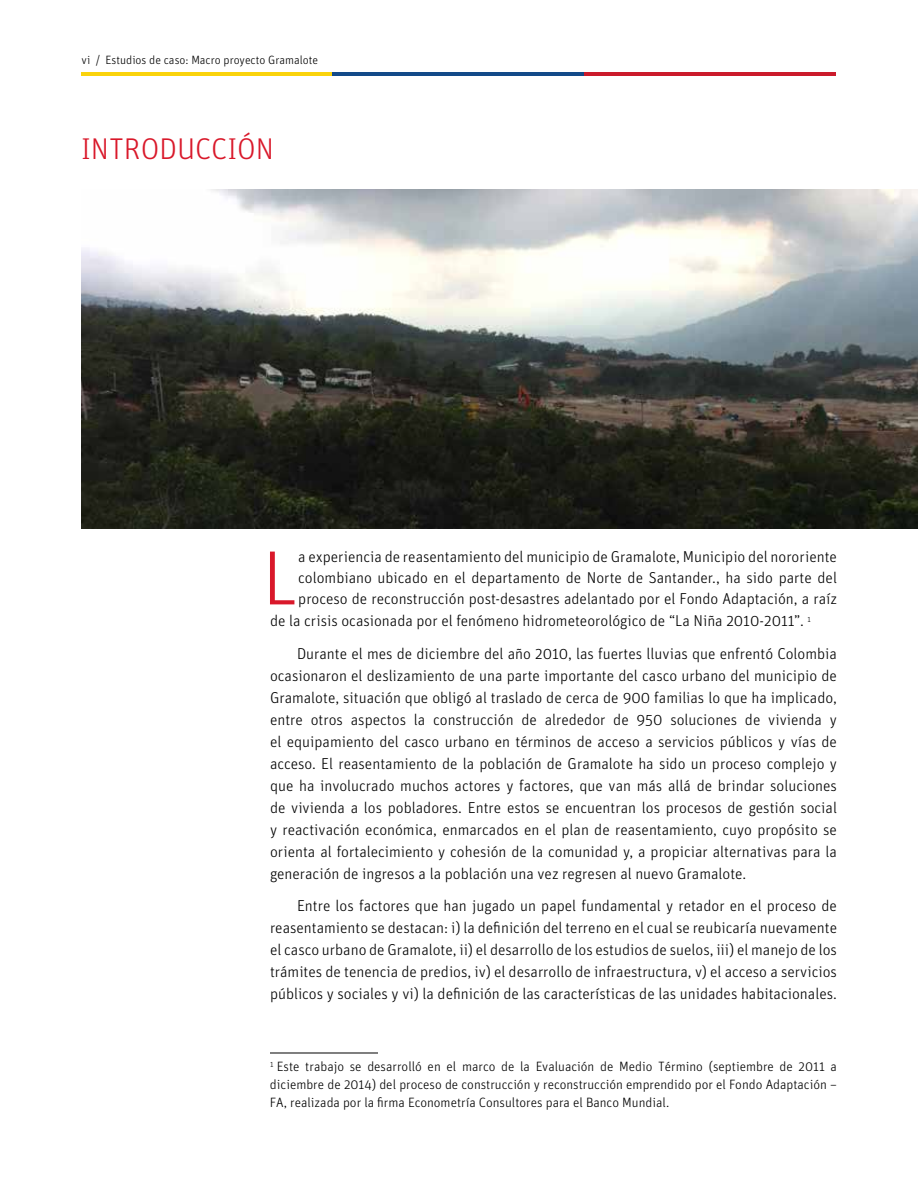
<style>
.page{position:relative;width:918px;height:1188px;background:#fff}
.page>*{position:absolute;margin:0;border:0;box-sizing:border-box;transform-origin:0 0}
.t1{font:300 76.95px "Unit";color:#d9182a}
.t2{font:300 30px "Unit";color:#d9182a}
.t3{font:300 15.75px/22px "Unit";color:#000;text-align:justify}
.t4{font:300 13.5px/18px "Unit";color:#000;text-align:justify}
.t5{font:300 12px "Unit";color:#000}
</style>
<div class="page">
<hr style="left:81px;top:72px;width:252px;height:4px;background:#fad30c">
<hr style="left:333px;top:72px;width:251px;height:4px;background:#134a89">
<hr style="left:584px;top:72px;width:252px;height:4px;background:#cb1b2b">
<hr style="left:270px;top:1053px;width:108px;height:1px;background:#000">
<img style="left:82px;top:189px;width:836px;height:339px">
<p class="t5" style="left:82px;top:52px;width:238px">vi / Estudios de caso: Macro proyecto Gramalote</p>
<h2 class="t2" style="left:81px;top:130px;width:195px">INTRODUCCIÓN</h2>
<h1 class="t1" style="left:262px;top:530px;width:37px">L</h1>
<p class="t3" style="left:298px;top:546px;width:540px">a experiencia de reasentamiento del municipio de Gramalote, Municipio del nororiente</p>
<p class="t3" style="left:298px;top:567px;width:540px">colombiano ubicado en el departamento de Norte de Santander., ha sido parte del</p>
<p class="t3" style="left:298px;top:588px;width:540px">proceso de reconstrucción post-desastres adelantado por el Fondo Adaptación, a raíz</p>
<p class="t3" style="left:270px;top:610px;width:542px">de la crisis ocasionada por el fenómeno hidrometeorológico de “La Niña 2010-2011”. <sup>1</sup></p>
<p class="t3" style="left:270px;top:642px;width:569px;text-indent:27px">Durante el mes de diciembre del año 2010, las fuertes lluvias que enfrentó Colombia ocasionaron el deslizamiento de una parte importante del casco urbano del municipio de Gramalote, situación que obligó al traslado de cerca de 900 familias lo que ha implicado, entre otros aspectos la construcción de alrededor de 950 soluciones de vivienda y el equipamiento del casco urbano en términos de acceso a servicios públicos y vías de acceso. El reasentamiento de la población de Gramalote ha sido un proceso complejo y que ha involucrado muchos actores y factores, que van más allá de brindar soluciones de vivienda a los pobladores. Entre estos se encuentran los procesos de gestión social y reactivación económica, enmarcados en el plan de reasentamiento, cuyo propósito se orienta al fortalecimiento y cohesión de la comunidad y, a propiciar alternativas para la generación de ingresos a la población una vez regresen al nuevo Gramalote.</p>
<p class="t3" style="left:270px;top:895px;width:569px;text-indent:27px">Entre los factores que han jugado un papel fundamental y retador en el proceso de reasentamiento se destacan: i) la definición del terreno en el cual se reubicaría nuevamente el casco urbano de Gramalote, ii) el desarrollo de los estudios de suelos, iii) el manejo de los trámites de tenencia de predios, iv) el desarrollo de infraestructura, v) el acceso a servicios públicos y sociales y vi) la definición de las características de las unidades habitacionales.</p>
<p class="t4" style="left:270px;top:1057px;width:569px"><sup>1</sup> Este trabajo se desarrolló en el marco de la Evaluación de Medio Término (septiembre de 2011 a diciembre de 2014) del proceso de construcción y reconstrucción emprendido por el Fondo Adaptación – FA, realizada por la firma Econometría Consultores para el Banco Mundial.</p>
</div>
